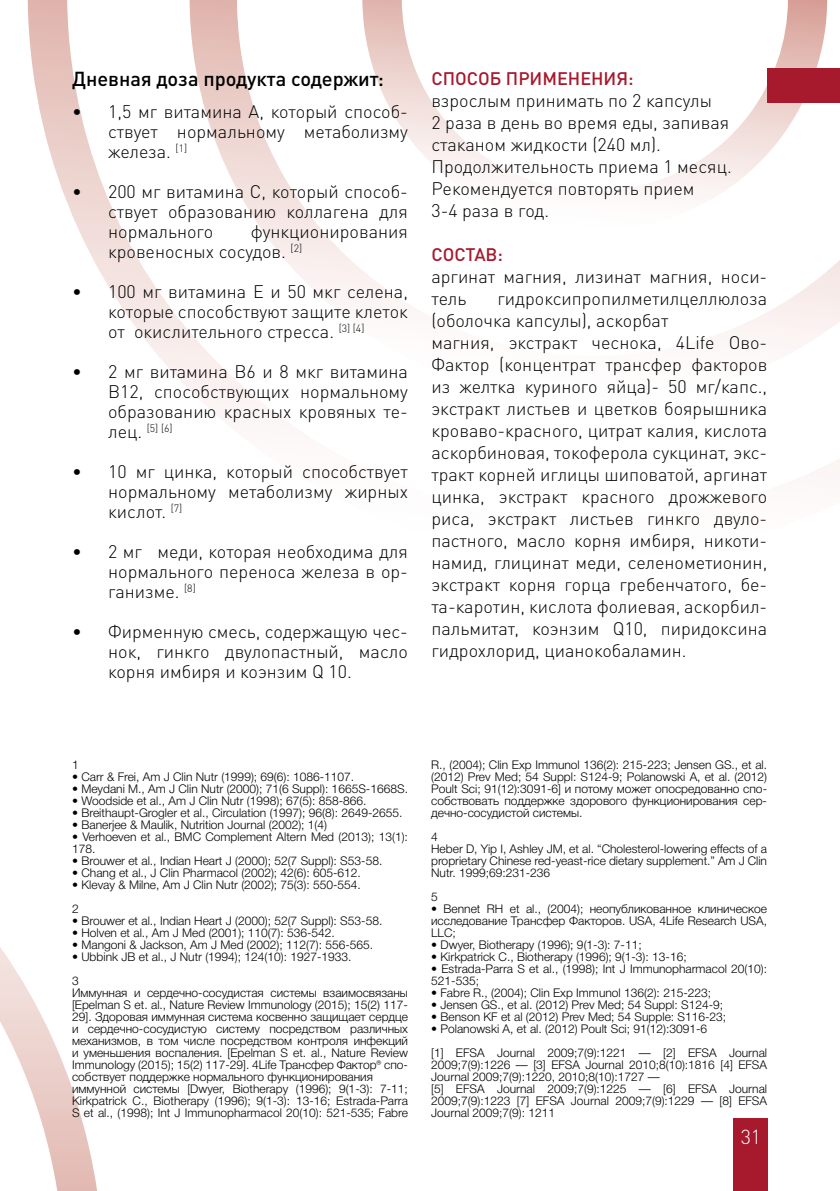
<style>
.page{position:relative;width:840px;height:1191px;background:#fff}
.page>*{position:absolute;margin:0;border:0;box-sizing:border-box;transform-origin:0 0}
.t1{font:500 20px "DIN Pro";color:#000}
.t2{font:300 20px "DIN Pro";color:#fff}
.t3{font:300 18px/22px "DIN Pro";color:#000;text-align:justify}
.t4{font:500 18px "DIN Pro";color:#a7192d}
.t5{font:300 12px/12px "Helvetica Neue Cyr";color:#000}
.t6{font:300 10.4px "DIN Pro";color:#000}
.s1{font-size:18px}
</style>
<div class="page">
<svg style="left:0;top:947px;width:97px;height:244px"></svg>
<svg style="left:28px;top:0;width:811px;height:470px"></svg>
<div style="left:733px;top:1119px;width:34px;height:72px;background:#a7192d"></div>
<div style="left:766px;top:68px;width:73px;height:34px;background:#a7192d"></div>
<h1 class="t1" style="left:72px;top:63px;width:313px">Дневная доза продукта содержит:</h1>
<h2 class="t3" style="left:108px;top:100px;width:301px;line-height:20px;text-indent:-36px">• 1,5 мг витамина А, который способ&shy;ствует нормальному метаболизму железа. <sup>[1]</sup></h2>
<h2 class="t3" style="left:108px;top:180px;width:301px;line-height:20px;text-indent:-36px">• 200 мг витамина С, который способ&shy;ствует образованию коллагена для нормального</h2>
<h2 class="t3" style="left:108px;top:220px;width:301px;line-height:20px;text-indent:143px">функционирования кровеносных сосудов. <sup>[2]</sup></h2>
<h2 class="t3" style="left:108px;top:280px;width:301px;line-height:20px;text-indent:-36px">• 100 мг витамина Е и 50 мкг селена, которые способствуют защите клеток от окислительного стресса. <sup>[3]</sup> <sup>[4]</sup></h2>
<h2 class="t3" style="left:108px;top:360px;width:301px;line-height:20px;text-indent:-36px">• 2 мг витамина B6 и 8 мкг витамина B12, способствующих нормальному образованию красных кровяных те-</h2>
<p class="t6" style="left:108px;top:420px;width:66px"><span class="s1">лец.</span> [5] [6]</p>
<h2 class="t3" style="left:108px;top:460px;width:301px;line-height:20px;text-indent:-36px">• 10 мг цинка, который способствует нормальному метаболизму жирных кислот. <sup>[7]</sup></h2>
<h2 class="t3" style="left:108px;top:540px;width:301px;line-height:20px;text-indent:-36px">• 2 мг меди, которая необходима для нормального переноса железа в ор&shy;ганизме. <sup>[8]</sup></h2>
<h2 class="t3" style="left:108px;top:620px;width:301px;line-height:20px;text-indent:-36px">• Фирменную смесь, содержащую чес&shy;нок, гинкго двулопастный, масло корня имбиря и коэнзим Q 10.</h2>
<h2 class="t4" style="left:431px;top:64px;width:204px">СПОСОБ ПРИМЕНЕНИЯ:</h2>
<h2 class="t3" style="left:431px;top:88px;width:302px;text-align:left">взрослым принимать по 2 капсулы<br>2 раза в день во время еды, запивая стаканом жидкости (240 мл).<br>Продолжительность приема 1 месяц.<br>Рекомендуется повторять прием<br>3-4 раза в год.</h2>
<h2 class="t4" style="left:431px;top:240px;width:73px">СОСТАВ:</h2>
<h2 class="t3" style="left:431px;top:264px;width:337px">аргинат магния, лизинат магния, носи&shy;тель</h2>
<p class="t3" style="left:431px;top:286px;width:337px;text-align:left;text-indent:66px">гидроксипропилметилцеллюлоза (оболочка капсулы), аскорбат<br>магния, экстракт чеснока, 4Life Ово-Фактор (концентрат трансфер факторов из желтка куриного яйца)- 50 мг/капс., экстракт листьев и цветков боярышника кроваво-красного, цитрат калия, кислота аскорбиновая, токоферола сукцинат, экс&shy;тракт корней иглицы шиповатой, аргинат цинка, экстракт красного дрожжевого риса, экстракт листьев гинкго двуло&shy;пастного, масло корня имбиря, никоти&shy;намид, глицинат меди, селенометионин, экстракт корня горца гребенчатого, бе&shy;та-каротин, кислота фолиевая, аскорбил&shy;пальмитат, коэнзим Q10, пиридоксина гидрохлорид, цианокобаламин.</p>
<p class="t5" style="left:72px;top:758px;width:8px">1</p>
<p class="t5" style="left:72px;top:770px;width:283px">• Carr &amp; Frei, Am J Clin Nutr (1999); 69(6): 1086-1107.</p>
<p class="t5" style="left:72px;top:782px;width:337px">• Meydani M., Am J Clin Nutr (2000); 71(6 Suppl): 1665S-1668S.</p>
<p class="t5" style="left:72px;top:794px;width:296px">• Woodside et al., Am J Clin Nutr (1998); 67(5): 858-866.</p>
<p class="t5" style="left:72px;top:806px;width:332px">• Breithaupt-Grogler et al., Circulation (1997); 96(8): 2649-2655.</p>
<p class="t5" style="left:72px;top:818px;width:256px">• Banerjee &amp; Maulik, Nutrition Journal (2002); 1(4)</p>
<p class="t5" style="left:72px;top:830px;width:337px">• Verhoeven et al., BMC Complement Altern Med (2013); 13(1):<br>178.</p>
<p class="t5" style="left:72px;top:854px;width:311px">• Brouwer et al., Indian Heart J (2000); 52(7 Suppl): S53-58.</p>
<p class="t5" style="left:72px;top:866px;width:290px">• Chang et al., J Clin Pharmacol (2002); 42(6): 605-612.</p>
<p class="t5" style="left:72px;top:872px;width:290px;line-height:24px">• Klevay &amp; Milne, Am J Clin Nutr (2002); 75(3): 550-554.<br>2</p>
<p class="t5" style="left:72px;top:914px;width:311px">• Brouwer et al., Indian Heart J (2000); 52(7 Suppl): S53-58.</p>
<p class="t5" style="left:72px;top:926px;width:264px">• Holven et al., Am J Med (2001); 110(7): 536-542.</p>
<p class="t5" style="left:72px;top:938px;width:302px">• Mangoni &amp; Jackson, Am J Med (2002); 112(7): 556-565.</p>
<p class="t5" style="left:72px;top:944px;width:281px;line-height:24px">• Ubbink JB et al., J Nutr (1994); 124(10): 1927-1933.<br>3</p>
<p class="t5" style="left:72px;top:986px;width:337px">Иммунная и сердечно-сосудистая системы взаимосвязаны [Epelman S et. al., Nature Review Immunology (2015); 15(2) 117- 29]. Здоровая иммунная система косвенно защищает сердце и сердечно-сосудистую систему посредством различных механизмов, в том числе посредством контроля инфекций и уменьшения воспаления. [Epelman S et. al., Nature Review Immunology (2015); 15(2) 117-29]. 4Life Трансфер Фактор® спо&shy;собствует поддержке нормального функционирования иммунной системы [Dwyer, Biotherapy (1996); 9(1-3): 7-11; Kirkpatrick C., Biotherapy (1996); 9(1-3): 13-16; Estrada-Parra S et al., (1998); Int J Immunopharmacol 20(10): 521-535; Fabre</p>
<p class="t5" style="left:431px;top:758px;width:337px;text-align:justify">R., (2004); Clin Exp Immunol 136(2): 215-223; Jensen GS., et al. (2012) Prev Med; 54 Suppl: S124-9; Polanowski A, et al. (2012)<br>Poult Sci; 91(12):3091-6] и потому может опосредованно спо&shy;собствовать поддержке здорового функционирования сер&shy;дечно-сосудистой системы.</p>
<p class="t5" style="left:431px;top:830px;width:337px">4<br>Heber D, Yip I, Ashley JM, et al. “Cholesterol-lowering effects of a proprietary Chinese red-yeast-rice dietary supplement.” Am J Clin Nutr. 1999;69:231-236</p>
<p class="t5" style="left:431px;top:890px;width:8px">5</p>
<p class="t5" style="left:431px;top:902px;width:337px;text-align:justify">• Bennet RH et al., (2004); неопубликованное клиническое исследование Трансфер Факторов. USA, 4Life Research USA, LLC;</p>
<p class="t5" style="left:431px;top:938px;width:212px">• Dwyer, Biotherapy (1996); 9(1-3): 7-11;</p>
<p class="t5" style="left:431px;top:950px;width:257px">• Kirkpatrick C., Biotherapy (1996); 9(1-3): 13-16;</p>
<p class="t5" style="left:431px;top:962px;width:337px">• Estrada-Parra S et al., (1998); Int J Immunopharmacol 20(10):<br>521-535;</p>
<p class="t5" style="left:431px;top:986px;width:281px">• Fabre R., (2004); Clin Exp Immunol 136(2): 215-223;</p>
<p class="t5" style="left:431px;top:998px;width:293px">• Jensen GS., et al. (2012) Prev Med; 54 Suppl: S124-9;</p>
<p class="t5" style="left:431px;top:1010px;width:296px">• Benson KF et al (2012) Prev Med; 54 Supple: S116-23;</p>
<p class="t5" style="left:431px;top:1016px;width:337px;line-height:24px">• Polanowski A, et al. (2012) Poult Sci; 91(12):3091-6<br>[1] EFSA Journal 2009;7(9):1221 — [2] EFSA Journal</p>
<p class="t5" style="left:431px;top:1058px;width:337px">2009;7(9):1226 — [3] EFSA Journal 2010;8(10):1816 [4] EFSA Journal 2009;7(9):1220, 2010;8(10):1727 —<br>[5] EFSA Journal 2009;7(9):1225 — [6] EFSA Journal 2009;7(9):1223 [7] EFSA Journal 2009;7(9):1229 — [8] EFSA Journal 2009;7(9): 1211</p>
<h1 class="t2" style="left:740px;top:1121px;width:22px">31</h1>
</div>
